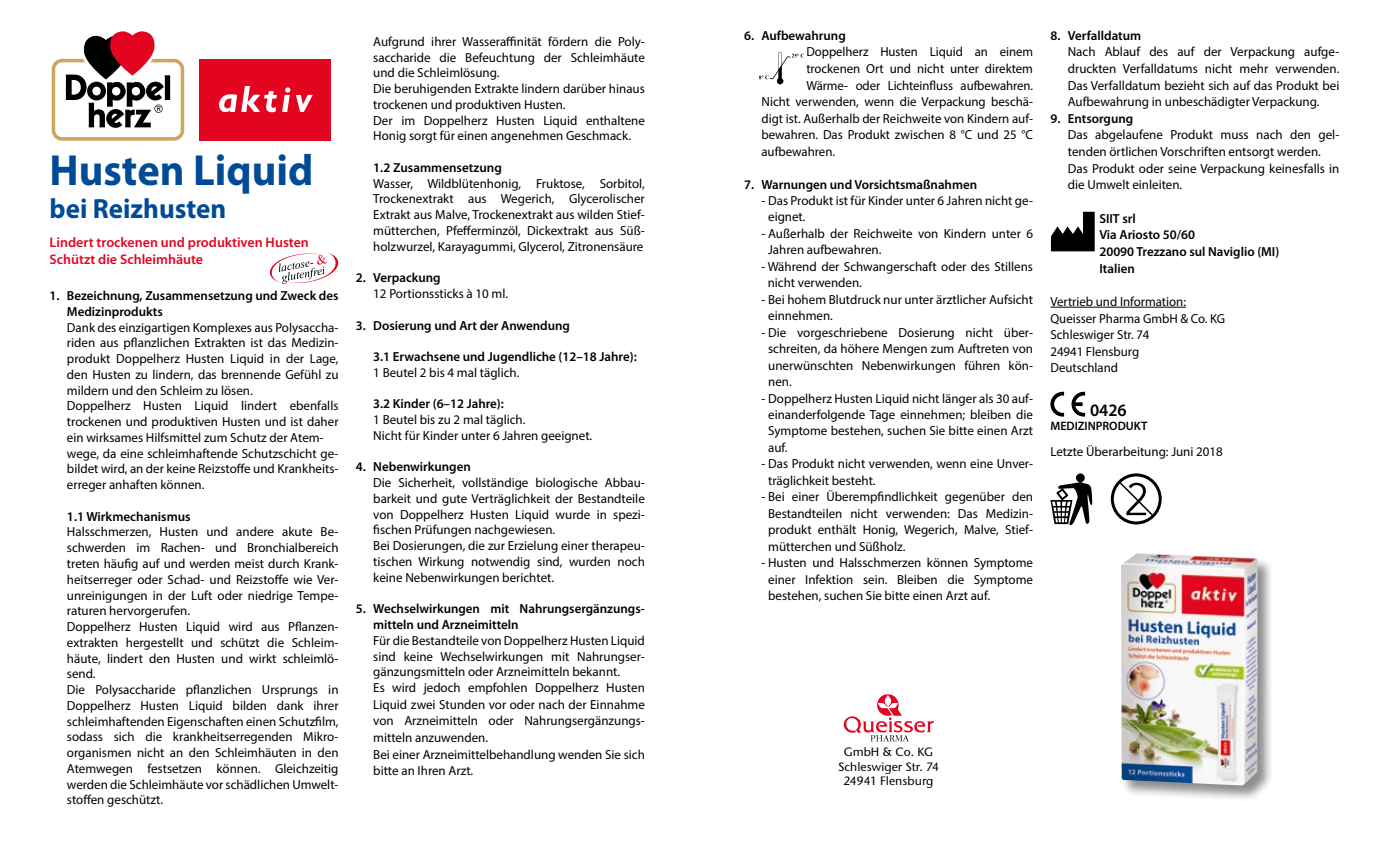
<style>
.page{position:relative;width:1389px;height:844px;background:#fff}
.page>*{position:absolute;margin:0;border:0;box-sizing:border-box;transform-origin:0 0}
.t1{font:700 43.75px "Myriad Pro";color:#004b96}
.t2{font:700 27.82px "Myriad Pro";color:#004b96}
.t3{font:600 17.5px "Myriad Pro";color:#000}
.t4{font:600 14px/17.5px "Myriad Pro";color:#e30520}
.t5{font:13.12px/15.8px "Myriad Pro";color:#000}
.t6{font:600 13.12px/16.6px "Myriad Pro";color:#000}
.t7{font:600 12.25px "Myriad Pro";color:#000}
.t8{font:500 12.08px/14.5px "Stone Sans ITC Pro";color:#000;text-align:center}
</style>
<div class="page">
<svg style="left:51px;top:31px;width:134px;height:110px"></svg>
<div style="left:200px;top:59px;width:131px;height:82px;background:#e30520"></div>
<svg style="left:219px;top:86px;width:71px;height:27px"></svg>
<svg style="left:296px;top:95px;width:17px;height:17px"></svg>
<svg style="left:269px;top:253px;width:70px;height:31px"></svg>
<hr style="left:1050px;top:307px;width:136px;height:1px;background:#000">
<svg style="left:1050px;top:391px;width:14px;height:25px"></svg>
<svg style="left:1071px;top:391px;width:14px;height:25px"></svg>
<svg style="left:1111px;top:473px;width:51px;height:51px"></svg>
<svg style="left:1050px;top:473px;width:42px;height:52px"></svg>
<svg style="left:1051px;top:212px;width:44px;height:39px"></svg>
<svg style="left:759px;top:52px;width:45px;height:32px"></svg>
<div style="left:1120px;top:552px;width:154px;height:250px;background:#000;opacity:.45"></div>
<img style="left:1121px;top:553px;width:137px;height:232px">
<svg style="left:844px;top:694px;width:90px;height:47px"></svg>
<h1 class="t1" style="left:50px;top:141px;width:265px">Husten Liquid</h1>
<h2 class="t2" style="left:50px;top:190px;width:178px">bei Reizhusten</h2>
<p class="t4" style="left:50px;top:233px;width:261px">Lindert trockenen und produktiven Husten<br>Schützt die Schleimhäute</p>
<p class="t6" style="left:67px;top:287px;width:273px;line-height:15.8px;text-indent:-17px">1. Bezeichnung, Zusammensetzung und Zweck des<br>Medizinprodukts</p>
<p class="t5" style="left:67px;top:319px;width:273px">Dank des einzigartigen Komplexes aus Polysaccha&shy;riden aus pflanzlichen Extrakten ist das Medizin&shy;produkt Doppelherz Husten Liquid in der Lage, den Husten zu lindern, das brennende Gefühl zu mildern und den Schleim zu lösen.<br>Doppelherz Husten Liquid lindert ebenfalls trockenen und produktiven Husten und ist daher ein wirksames Hilfsmittel zum Schutz der Atem&shy;wege, da eine schleimhaftende Schutzschicht ge&shy;bildet wird, an der keine Reizstoffe und Krankheits&shy;erreger anhaften können.</p>
<p class="t6" style="left:67px;top:507px;width:125px">1.1 Wirkmechanismus</p>
<p class="t5" style="left:67px;top:524px;width:273px">Halsschmerzen, Husten und andere akute Be&shy;schwerden im Rachen- und Bronchialbereich treten häufig auf und werden meist durch Krank&shy;heitserreger oder Schad- und Reizstoffe wie Ver&shy;unreinigungen in der Luft oder niedrige Tempe&shy;raturen hervorgerufen.<br>Doppelherz Husten Liquid wird aus Pflanzen&shy;extrakten hergestellt und schützt die Schleim&shy;häute, lindert den Husten und wirkt schleimlö&shy;send.<br>Die Polysaccharide pflanzlichen Ursprungs in Doppelherz Husten Liquid bilden dank ihrer schleimhaftenden Eigenschaften einen Schutzfilm, sodass sich die krankheitserregenden Mikro&shy;organismen nicht an den Schleimhäuten in den Atemwegen festsetzen können. Gleichzeitig werden die Schleimhäute vor schädlichen Umwelt&shy;stoffen geschützt.</p>
<p class="t5" style="left:373px;top:33px;width:273px">Aufgrund ihrer Wasseraffinität fördern die Poly&shy;saccharide die Befeuchtung der Schleimhäute und die Schleimlösung.<br>Die beruhigenden Extrakte lindern darüber hinaus trockenen und produktiven Husten.<br>Der im Doppelherz Husten Liquid enthaltene Honig sorgt für einen angenehmen Geschmack.</p>
<p class="t6" style="left:373px;top:159px;width:130px">1.2 Zusammensetzung</p>
<p class="t5" style="left:373px;top:175px;width:273px;text-align:justify">Wasser, Wildblütenhonig, Fruktose, Sorbitol, Trockenextrakt aus Wegerich, Glycerolischer Extrakt aus Malve, Trockenextrakt aus wilden Stief&shy;mütterchen, Pfefferminzöl, Dickextrakt aus Süß&shy;holzwurzel, Karayagummi, Glycerol, Zitronensäure</p>
<p class="t6" style="left:356px;top:269px;width:86px">2. Verpackung</p>
<p class="t5" style="left:373px;top:285px;width:136px">12 Portionssticks à 10 ml.</p>
<p class="t6" style="left:356px;top:316px;width:216px">3. Dosierung und Art der Anwendung</p>
<p class="t6" style="left:373px;top:348px;width:265px">3.1 Erwachsene und Jugendliche (12–18 Jahre):</p>
<p class="t5" style="left:373px;top:364px;width:148px">1 Beutel 2 bis 4 mal täglich.</p>
<p class="t6" style="left:373px;top:395px;width:132px">3.2 Kinder (6–12 Jahre):</p>
<p class="t5" style="left:373px;top:411px;width:220px">1 Beutel bis zu 2 mal täglich.<br>Nicht für Kinder unter 6 Jahren geeignet.</p>
<p class="t6" style="left:356px;top:458px;width:116px">4. Nebenwirkungen</p>
<p class="t5" style="left:373px;top:474px;width:273px">Die Sicherheit, vollständige biologische Abbau&shy;barkeit und gute Verträglichkeit der Bestandteile von Doppelherz Husten Liquid wurde in spezi&shy;fischen Prüfungen nachgewiesen.<br>Bei Dosierungen, die zur Erzielung einer therapeu&shy;tischen Wirkung notwendig sind, wurden noch keine Nebenwirkungen berichtet.</p>
<p class="t6" style="left:373px;top:600px;width:273px;line-height:15.8px;text-indent:-17px">5. Wechselwirkungen mit Nahrungsergänzungs&shy;mitteln und Arzneimitteln</p>
<p class="t5" style="left:373px;top:632px;width:273px;line-height:16.3px">Für die Bestandteile von Doppelherz Husten Liquid sind keine Wechselwirkungen mit Nahrungser&shy;gänzungsmitteln oder Arzneimitteln bekannt.<br>Es wird jedoch empfohlen Doppelherz Husten Liquid zwei Stunden vor oder nach der Einnahme von Arzneimitteln oder Nahrungsergänzungs&shy;mitteln anzuwenden.<br>Bei einer Arzneimittelbehandlung wenden Sie sich bitte an Ihren Arzt.</p>
<p class="t6" style="left:744px;top:27px;width:103px">6. Aufbewahrung</p>
<p class="t5" style="left:806px;top:44px;width:228px">Doppelherz Husten Liquid an einem</p>
<p class="t5" style="left:806px;top:60px;width:228px">trockenen Ort und nicht unter direktem</p>
<p class="t5" style="left:806px;top:77px;width:228px">Wärme- oder Lichteinfluss aufbewahren.</p>
<p class="t5" style="left:761px;top:94px;width:273px">Nicht verwenden, wenn die Verpackung beschä-</p>
<p class="t5" style="left:761px;top:110px;width:273px">digt ist. Außerhalb der Reichweite von Kindern auf-</p>
<p class="t5" style="left:761px;top:127px;width:273px">bewahren. Das Produkt zwischen 8 °C und 25 °C</p>
<p class="t5" style="left:761px;top:144px;width:75px">aufbewahren.</p>
<p class="t6" style="left:744px;top:175px;width:235px">7. Warnungen und Vorsichtsmaßnahmen</p>
<p class="t5" style="left:768px;top:192px;width:266px;line-height:16.4px;text-indent:-7px">- Das Produkt ist für Kinder unter 6 Jahren nicht ge&shy;eignet.</p>
<p class="t5" style="left:768px;top:225px;width:266px;line-height:16.4px;text-indent:-7px">- Außerhalb der Reichweite von Kindern unter 6<br>Jahren aufbewahren.</p>
<p class="t5" style="left:768px;top:258px;width:267px;line-height:16.4px;text-indent:-6px">- Während der Schwangerschaft oder des Stillens nicht verwenden.</p>
<p class="t5" style="left:768px;top:291px;width:266px;line-height:16.4px;text-indent:-7px">- Bei hohem Blutdruck nur unter ärztlicher Aufsicht einnehmen.</p>
<p class="t5" style="left:768px;top:324px;width:266px;line-height:16.4px;text-align:justify;text-indent:-7px">- Die vorgeschriebene Dosierung nicht über&shy;schreiten, da höhere Mengen zum Auftreten von unerwünschten Nebenwirkungen führen kön&shy;nen.</p>
<p class="t5" style="left:768px;top:389px;width:266px;line-height:16.4px;text-align:justify;text-indent:-7px">- Doppelherz Husten Liquid nicht länger als 30 auf&shy;einanderfolgende Tage einnehmen; bleiben die Symptome bestehen, suchen Sie bitte einen Arzt auf.</p>
<p class="t5" style="left:768px;top:455px;width:266px;line-height:16.4px;text-indent:-7px">- Das Produkt nicht verwenden, wenn eine Unver&shy;träglichkeit besteht.</p>
<p class="t5" style="left:768px;top:488px;width:266px;line-height:16.4px;text-align:justify;text-indent:-7px">- Bei einer Überempfindlichkeit gegenüber den Bestandteilen nicht verwenden: Das Medizin&shy;produkt enthält Honig, Wegerich, Malve, Stief&shy;mütterchen und Süßholz.</p>
<p class="t5" style="left:768px;top:554px;width:266px;line-height:16.4px;text-align:justify;text-indent:-7px">- Husten und Halsschmerzen können Symptome einer Infektion sein. Bleiben die Symptome bestehen, suchen Sie bitte einen Arzt auf.</p>
<p class="t6" style="left:1050px;top:27px;width:92px">8. Verfalldatum</p>
<p class="t5" style="left:1068px;top:43px;width:273px;line-height:16.6px;text-align:justify">Nach Ablauf des auf der Verpackung aufge&shy;druckten Verfalldatums nicht mehr verwenden.<br>Das Verfalldatum bezieht sich auf das Produkt bei Aufbewahrung in unbeschädigter Verpackung.</p>
<p class="t6" style="left:1050px;top:110px;width:84px">9. Entsorgung</p>
<p class="t5" style="left:1068px;top:126px;width:273px;line-height:16.6px">Das abgelaufene Produkt muss nach den gel&shy;tenden örtlichen Vorschriften entsorgt werden.<br>Das Produkt oder seine Verpackung keinesfalls in die Umwelt einleiten.</p>
<p class="t6" style="left:1099px;top:209px;width:181px">SIIT srl<br>Via Ariosto 50/60<br>20090 Trezzano sul Naviglio (MI)<br>Italien</p>
<p class="t5" style="left:1050px;top:293px;width:176px;line-height:16.6px">Vertrieb und Information:<br>Queisser Pharma GmbH &amp; Co. KG<br>Schleswiger Str. 74<br>24941 Flensburg<br>Deutschland</p>
<h3 class="t3" style="left:1090px;top:399px;width:38px">0426</h3>
<p class="t7" style="left:1050px;top:418px;width:98px">MEDIZINPRODUKT</p>
<p class="t5" style="left:1050px;top:443px;width:174px">Letzte Überarbeitung: Juni 2018</p>
<p class="t8" style="left:838px;top:744px;width:102px">GmbH &amp; Co. KG<br>Schleswiger Str. 74<br>24941 Flensburg</p>
</div>
